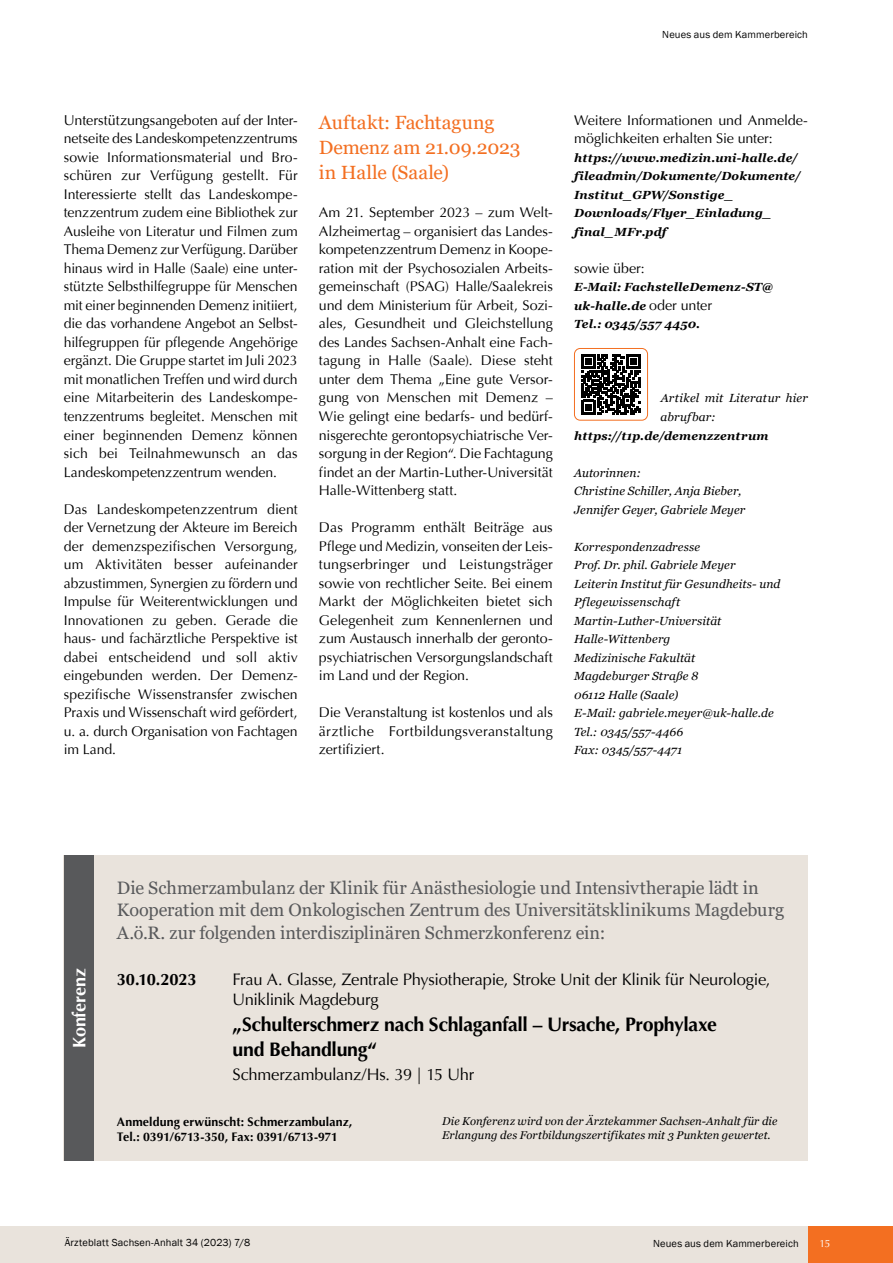
<style>
.page{position:relative;width:893px;height:1263px;background:#fff}
.page>*{position:absolute;margin:0;border:0;box-sizing:border-box;transform-origin:0 0}
.t1{font:700 19.5px/25.5px "Optima";letter-spacing:-.015em;color:#000}
.t2{font:19.2px/25px "Georgia";letter-spacing:-.005em;color:#f36f21}
.t3{font:18px/22.5px "Georgia";letter-spacing:-.005em;color:#58595b}
.t4{font:700 18px "Optima";letter-spacing:-.005em;color:#fff}
.t5{font:16.5px/19.8px "Optima";letter-spacing:-.015em;color:#000}
.t6{font:700 16.5px "Optima";letter-spacing:-.015em;color:#000}
.t7{font:13.95px/18.5px "Optima";color:#000;text-align:justify}
.t8{font:700 12.3px/14.9px "Optima";letter-spacing:.005em;color:#000}
.t9{font:italic 12px/18.5px "Georgia";letter-spacing:.01em;color:#000}
.t10{font:italic 11.7px/18.5px "Georgia";letter-spacing:.01em;color:#000}
.t11{font:italic 700 11.7px/18.5px "Georgia";letter-spacing:.015em;color:#000}
.t12{font:italic 11.25px/13.5px "Georgia";letter-spacing:.01em;color:#000}
.t13{font:10.5px "Franklin Gothic";letter-spacing:.015em;color:#000}
.t14{font:10.5px "Optima";color:#fff}
.s1{font-size:14.25px}
.s2{font-family:"Optima";font-weight:400;font-style:normal;font-size:13.95px}
</style>
<div class="page">
<div style="left:0;top:1226px;width:893px;height:37px;background:#e9e3dc"></div>
<div style="left:808px;top:1226px;width:85px;height:37px;background:#f36f21"></div>
<svg style="left:581px;top:354px;width:60px;height:60px"></svg>
<div style="left:574px;top:348px;width:74px;height:72px;border:1px solid #f36f21;border-radius:6px"></div>
<div style="left:64px;top:855px;width:744px;height:306px;background:#e9e3dc"></div>
<div style="left:64px;top:855px;width:30px;height:306px;background:#58595b"></div>
<p class="t13" style="left:662px;top:28px;width:147px">Neues aus dem Kammerbereich</p>
<p class="t7" style="left:64px;top:111px;width:235px"><span class="s1">Unterstützungs</span>angeboten auf der Inter&shy;netseite des Landeskompetenzzentrums sowie Informationsmaterial und Bro&shy;schüren zur Verfügung gestellt. Für Interessierte stellt das Landeskompe&shy;tenzzentrum zudem eine Bibliothek zur Ausleihe von Literatur und Filmen zum Thema Demenz zur Verfügung. Darüber hinaus wird in Halle (Saale) eine unter&shy;stützte Selbsthilfegruppe für Menschen mit einer beginnenden Demenz initiiert, die das vorhandene Angebot an Selbst&shy;hilfegruppen für pflegende Angehörige ergänzt. Die Gruppe startet im Juli 2023 mit monatlichen Treffen und wird durch eine Mitarbeiterin des Landeskompe&shy;tenzzentrums begleitet. Menschen mit einer beginnenden Demenz können sich bei Teilnahmewunsch an das Landeskompetenzzentrum wenden.</p>
<p class="t7" style="left:64px;top:500px;width:235px">Das Landeskompetenzzentrum dient der Vernetzung der Akteure im Bereich der demenzspezifischen Versorgung, um Aktivitäten besser aufeinander abzustimmen, Synergien zu fördern und Impulse für Weiterentwicklungen und Innovationen zu geben. Gerade die haus- und fachärztliche Perspektive ist dabei entscheidend und soll aktiv eingebunden werden. Der Demenz&shy;spezifische Wissenstransfer zwischen Praxis und Wissenschaft wird gefördert, u. a. durch Organisation von Fachtagen im Land.</p>
<h2 class="t2" style="left:319px;top:110px;width:203px">Auftakt: Fachtagung<br>Demenz am 21.09.2023 in Halle (Saale)</h2>
<p class="t7" style="left:319px;top:204px;width:235px">Am 21. September 2023 – zum Welt-Alzheimertag – organisiert das Landes&shy;kompetenzzentrum Demenz in Koope&shy;ration mit der Psychosozialen Arbeits&shy;gemeinschaft (PSAG) Halle/Saalekreis und dem Ministerium für Arbeit, Sozi&shy;ales, Gesundheit und Gleichstellung des Landes Sachsen-Anhalt eine Fach&shy;tagung in Halle (Saale). Diese steht unter dem Thema „Eine gute Versor&shy;gung von Menschen mit Demenz – Wie gelingt eine bedarfs- und bedürf&shy;nisgerechte gerontopsychiatrische Ver&shy;sorgung in der Region“. Die Fachtagung findet an der Martin-Luther-Universität Halle-Wittenberg statt.</p>
<p class="t7" style="left:319px;top:518px;width:235px">Das Programm enthält Beiträge aus Pflege und Medizin, vonseiten der Leis&shy;tungserbringer und Leistungsträger sowie von rechtlicher Seite. Bei einem Markt der Möglichkeiten bietet sich Gelegenheit zum Kennenlernen und zum Austausch innerhalb der geronto&shy;psychiatrischen Versorgungslandschaft im Land und der Region.</p>
<p class="t7" style="left:319px;top:703px;width:235px">Die Veranstaltung ist kostenlos und als ärztliche Fortbildungsveranstaltung zertifiziert.</p>
<p class="t7" style="left:574px;top:111px;width:235px">Weitere Informationen und Anmelde&shy;möglichkeiten erhalten Sie unter:</p>
<p class="t11" style="left:574px;top:149px;width:228px">https://www.medizin.uni-halle.de/ fileadmin/Dokumente/Dokumente/<br>Institut_GPW/Sonstige_<br>Downloads/Flyer_Einladung_ final_MFr.pdf</p>
<p class="t7" style="left:574px;top:259px;width:72px">sowie über:</p>
<p class="t11" style="left:574px;top:278px;width:201px">E-Mail: FachstelleDemenz-ST@ uk-halle.de <span class="s2">oder unter<br></span>Tel.: 0345/557 4450.</p>
<p class="t10" style="left:661px;top:389px;width:149px">Artikel mit Literatur hier abrufbar:</p>
<p class="t11" style="left:574px;top:426px;width:196px">https://t1p.de/demenzzentrum</p>
<p class="t9" style="left:574px;top:463px;width:173px">Autorinnen:<br>Christine Schiller, Anja Bieber,<br>Jennifer Geyer, Gabriele Meyer</p>
<p class="t10" style="left:574px;top:537px;width:208px">Korrespondenzadresse<br>Prof. Dr. phil. Gabriele Meyer<br>Leiterin Institut für Gesundheits- und<br>Pflegewissenschaft<br>Martin-Luther-Universität<br>Halle-Wittenberg<br>Medizinische Fakultät<br>Magdeburger Straße 8<br>06112 Halle (Saale)<br>E-Mail: gabriele.meyer@uk-halle.de<br>Tel.: 0345/557-4466<br>Fax: 0345/557-4471</p>
<p class="t4" style="left:68px;top:1048px;width:81px;rotate:-90deg">Konferenz</p>
<p class="t3" style="left:117px;top:876px;width:669px">Die Schmerzambulanz der Klinik für Anästhesiologie und Intensivtherapie lädt in<br>Kooperation mit dem Onkologischen Zentrum des Universitätsklinikums Magdeburg<br>A.ö.R. zur folgenden interdisziplinären Schmerzkonferenz ein:</p>
<p class="t6" style="left:117px;top:969px;width:81px">30.10.2023</p>
<p class="t5" style="left:232px;top:970px;width:540px">Frau A. Glasse, Zentrale Physiotherapie, Stroke Unit der Klinik für Neurologie,<br>Uniklinik Magdeburg</p>
<h1 class="t1" style="left:232px;top:1011px;width:486px">„Schulterschmerz nach Schlaganfall – Ursache, Prophylaxe und Behandlung“</h1>
<p class="t5" style="left:232px;top:1065px;width:243px">Schmerzambulanz/Hs. 39 | 15 Uhr</p>
<p class="t8" style="left:117px;top:1114px;width:237px">Anmeldung erwünscht: Schmerzambulanz,<br>Tel.: 0391/6713-350, Fax: 0391/6713-971</p>
<p class="t12" style="left:442px;top:1114px;width:337px">Die Konferenz wird von der Ärztekammer Sachsen-Anhalt für die<br>Erlangung des Fortbildungszertifikates mit 3 Punkten gewertet.</p>
<p class="t13" style="left:65px;top:1236px;width:187px">Ärzteblatt Sachsen-Anhalt 34 (2023) 7/8</p>
<p class="t14" style="left:819px;top:1237px;width:12px">15</p>
<p class="t13" style="left:653px;top:1237px;width:147px">Neues aus dem Kammerbereich</p>
</div>
